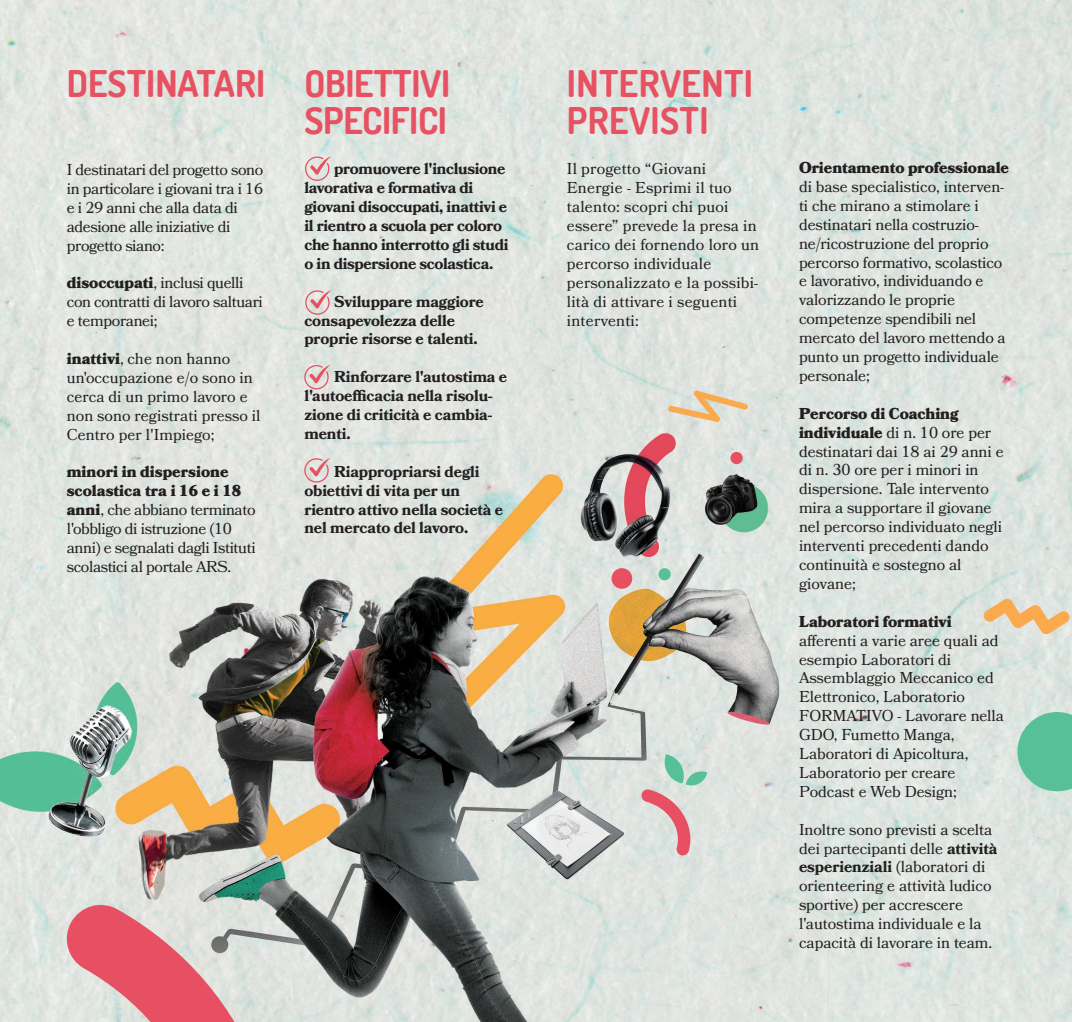
<style>
.page{position:relative;width:1072px;height:1022px;background:#fff}
.page>*{position:absolute;margin:0;border:0;box-sizing:border-box;transform-origin:0 0}
.t1{font:700 36.75px/37.1px "Dosis";color:#e75161}
.t2{font:15.75px/18.9px "Bookmania";letter-spacing:-.005em;color:#231f20}
.t3{font:700 15.75px/18.9px "Bookmania";letter-spacing:-.01em;color:#231f20}
.t4{font:15.75px/18.9px "Bookmania";letter-spacing:-.025em;color:#231f20}
.t5{font:900 15.75px "Bookmania";letter-spacing:-.005em;color:#231f20}
.s1{font-weight:900}
.s2{font-weight:700}
</style>
<div class="page">
<img style="left:0;top:0;width:1071px;height:1022px">
<svg style="left:305px;top:156px;width:26px;height:25px"></svg>
<svg style="left:305px;top:290px;width:26px;height:25px"></svg>
<svg style="left:304px;top:365px;width:26px;height:24px"></svg>
<svg style="left:304px;top:458px;width:26px;height:25px"></svg>
<svg style="left:668px;top:390px;width:80px;height:32px;background:#e5d2b4"></svg>
<svg style="left:640px;top:754px;width:67px;height:102px;background:#d2c9c6"></svg>
<svg style="left:62px;top:900px;width:218px;height:122px;background:#dfa7ab"></svg>
<div style="left:611px;top:568px;width:21px;height:21px;background:#e75062;border-radius:50%"></div>
<div style="left:730px;top:452px;width:12px;height:12px;background:#e75062;border-radius:50%"></div>
<div style="left:658px;top:568px;width:12px;height:12px;background:#57c097;border-radius:50%"></div>
<svg style="left:1017px;top:712px;width:54px;height:79px;background:#6dc6a4"></svg>
<svg style="left:983px;top:598px;width:87px;height:36px;background:#e9cca3"></svg>
<h1 class="t1" style="left:67px;top:65px;width:200px">DESTINATARI</h1>
<p class="t4" style="left:67px;top:160px;width:198px">I destinatari del progetto sono in particolare i giovani tra i 16 e i 29 anni che alla data di adesione alle iniziative di progetto siano:</p>
<p class="t4" style="left:67px;top:274px;width:198px"><span class="s1">disoccupati</span>, inclusi quelli con contratti di lavoro saltuari e temporanei;</p>
<p class="t2" style="left:67px;top:349px;width:195px"><span class="s1">inattivi</span>, che non hanno un'occupazione e/o sono in cerca di un primo lavoro e non sono registrati presso il<br>Centro per l'Impiego;</p>
<p class="t4" style="left:67px;top:463px;width:190px"><span class="s1">minori in dispersione scolastica tra i 16 e i 18 anni</span>, che abbiano terminato l'obbligo di istruzione (10 anni) e segnalati dagli Istituti scolastici al portale ARS.</p>
<h1 class="t1" style="left:304px;top:65px;width:147px">OBIETTIVI<br>SPECIFICI</h1>
<p class="t3" style="left:304px;top:159px;width:206px;text-indent:30px">promuovere l'inclusione lavorativa e formativa di giovani disoccupati, inattivi e il rientro a scuola per coloro che hanno interrotto gli studi o in dispersione scolastica.</p>
<p class="t3" style="left:304px;top:292px;width:181px;text-indent:30px">Sviluppare maggiore consapevolezza delle proprie risorse e talenti.</p>
<p class="t3" style="left:304px;top:367px;width:204px;text-indent:30px">Rinforzare l'autostima e l'autoefficacia nella risolu&shy;zione di criticità e cambia&shy;menti.</p>
<p class="t3" style="left:304px;top:462px;width:200px;text-indent:30px">Riappropriarsi degli obiettivi di vita per un rientro attivo nella società e nel mercato del lavoro.</p>
<h1 class="t1" style="left:567px;top:65px;width:187px">INTERVENTI<br>PREVISTI</h1>
<p class="t2" style="left:567px;top:159px;width:194px">Il progetto “Giovani<br>Energie - Esprimi il tuo talento: scopri chi puoi essere” prevede la presa in carico dei fornendo loro un percorso individuale personalizzato e la possibi&shy;lità di attivare i seguenti interventi:</p>
<p class="t5" style="left:799px;top:158px;width:211px">Orientamento professionale</p>
<p class="t2" style="left:799px;top:177px;width:208px">di base specialistico, interven&shy;ti che mirano a stimolare i destinatari nella costruzio&shy;ne/ricostruzione del proprio percorso formativo, scolastico e lavorativo, individuando e valorizzando le proprie competenze spendibili nel mercato del lavoro mettendo a punto un progetto individuale personale;</p>
<p class="t2" style="left:799px;top:404px;width:206px"><span class="s1">Percorso di Coaching individuale</span> di n. 10 ore per destinatari dai 18 ai 29 anni e di n. 30 ore per i minori in dispersione. Tale intervento mira a supportare il giovane nel percorso individuato negli interventi precedenti dando continuità e sostegno al giovane;</p>
<p class="t5" style="left:799px;top:612px;width:154px">Laboratori formativi</p>
<p class="t2" style="left:799px;top:631px;width:206px">afferenti a varie aree quali ad esempio Laboratori di<br>Assemblaggio Meccanico ed<br>Elettronico, Laboratorio<br>FORMATIVO - Lavorare nella<br>GDO, Fumetto Manga,<br>Laboratori di Apicoltura,<br>Laboratorio per creare<br>Podcast e Web Design;</p>
<p class="t2" style="left:799px;top:820px;width:200px">Inoltre sono previsti a scelta dei partecipanti delle <span class="s2">attività esperienziali</span> (laboratori di orienteering e attività ludico sportive) per accrescere l'autostima individuale e la capacità di lavorare in team.</p>
</div>
